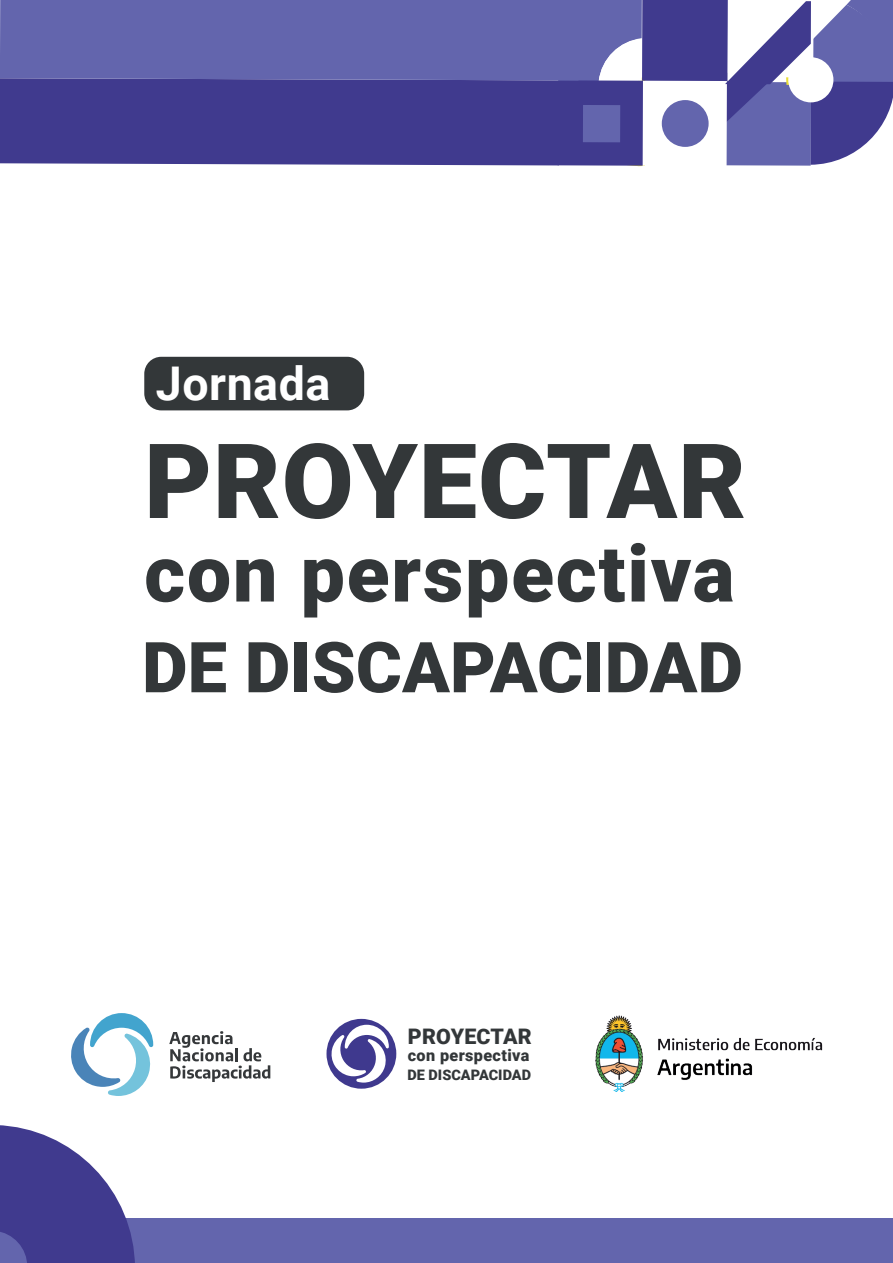
<style>
.page{position:relative;width:893px;height:1263px;background:#fff}
.page>*{position:absolute;margin:0;border:0;box-sizing:border-box;transform-origin:0 0}
.t1{font:900 103.95px "Roboto";letter-spacing:.01em;color:#333739}
.t2{font:900 78.75px "Roboto";letter-spacing:.025em;color:#333739}
.t3{font:900 70.2px "Roboto";color:#333739}
.t4{font:700 46.5px "Roboto";letter-spacing:.01em;color:#fff}
.t5{font:900 21.45px "Roboto";letter-spacing:.01em;color:#333739}
.t6{font:900 16.2px "Roboto";letter-spacing:.025em;color:#333739}
.t7{font:900 14.4px "Roboto";color:#333739}
</style>
<div class="page">
<div style="left:326px;top:1019px;width:70px;height:70px;background:#3f398e;border-radius:50%"></div>
<svg style="left:331px;top:1025px;width:58px;height:57px"></svg>
<div style="left:0;top:80px;width:558px;height:85px;background:#403a8e"></div>
<div style="left:0;top:0;width:559px;height:80px;background:#6365ad"></div>
<div style="left:144px;top:357px;width:220px;height:53px;background:#333739;border-radius:17px"></div>
<div style="left:0;top:1218px;width:893px;height:45px;background:#6365ad"></div>
<svg style="left:0;top:1125px;width:135px;height:138px"></svg>
<svg style="left:169px;top:1031px;width:101px;height:51px"></svg>
<svg style="left:71px;top:1013px;width:82px;height:83px"></svg>
<img style="left:595px;top:1015px;width:228px;height:76px">
<svg style="left:559px;top:0;width:334px;height:167px"></svg>
<h3 class="t4" style="left:156px;top:351px;width:176px">Jornada</h3>
<h1 class="t1" style="left:144px;top:408px;width:603px">PROYECTAR</h1>
<h2 class="t2" style="left:144px;top:518px;width:592px">con perspectiva</h2>
<h3 class="t3" style="left:142px;top:618px;width:602px">DE DISCAPACIDAD</h3>
<h3 class="t5" style="left:408px;top:1021px;width:125px">PROYECTAR</h3>
<p class="t6" style="left:408px;top:1044px;width:123px">con perspectiva</p>
<p class="t7" style="left:407px;top:1065px;width:125px">DE DISCAPACIDAD</p>
</div>
